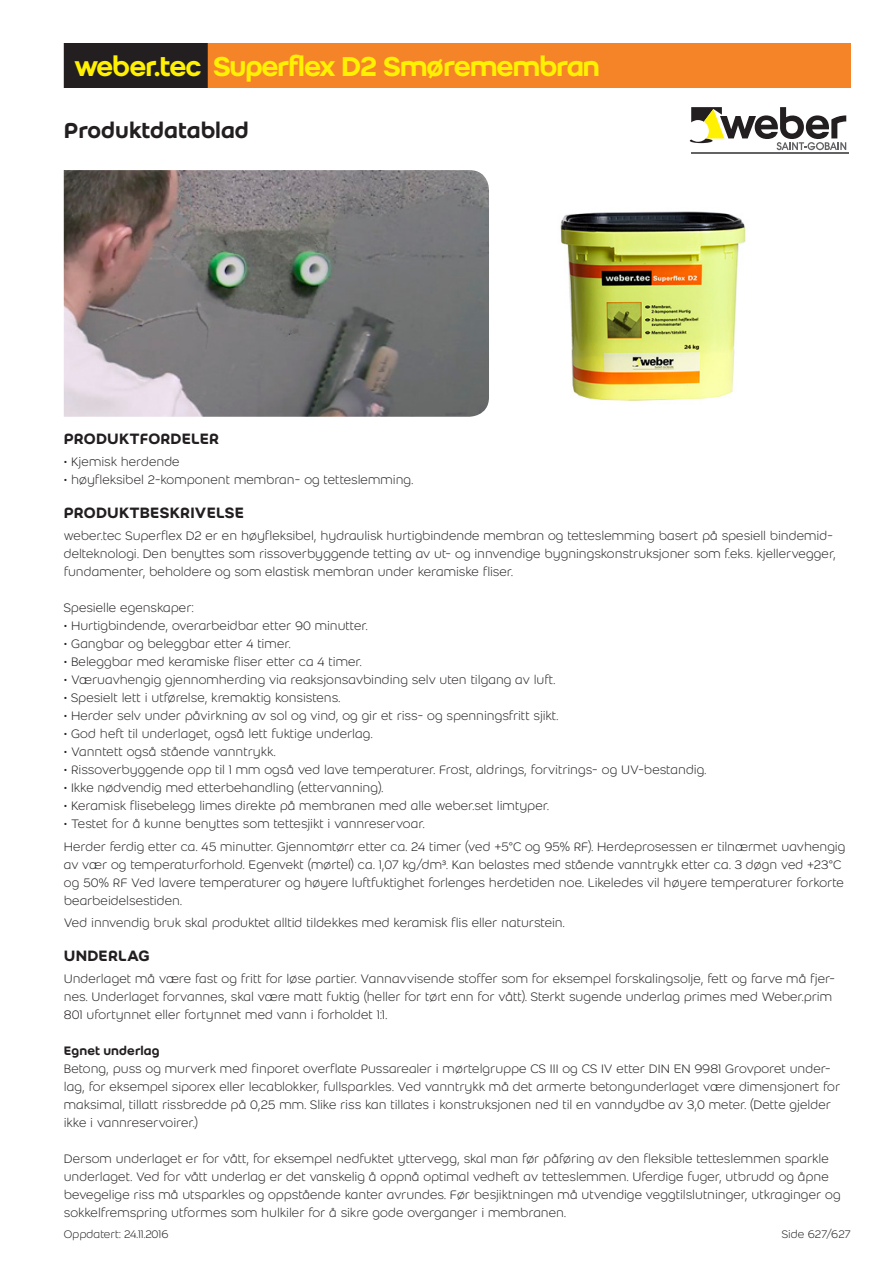
<style>
.page{position:relative;width:893px;height:1263px;background:#fff}
.page>*{position:absolute;margin:0;border:0;box-sizing:border-box;transform-origin:0 0}
.Header_left{font:30px "Weber Name";letter-spacing:-.005em;color:#fff101}
.Produktdatablad{font:500 24px "Weber";color:#231f20}
.BODY_FIELD_TITLE{font:500 16.5px "Weber";letter-spacing:.005em;color:#231f20}
.BODY_TEXT{font:300 13.5px/18px "Weber";letter-spacing:-.005em;color:#231f20}
.Version_last_modific{font:300 12px "Weber";color:#231f20}
.Page_x-from-x{font:300 12px "Weber";color:#231f20}
.s1{font-family:"Weber Name Left"}
.s2{font-family:"Weber Name Right"}
.s3{font-weight:500}
</style>
<div class="page">
<div style="left:64px;top:43px;width:786px;height:45px;background:#f58429"></div>
<div style="left:64px;top:39px;width:532px;height:54px;background:#231f20"></div>
<div style="left:208px;top:39px;width:396px;height:54px;background:#f58429"></div>
<div style="left:0;top:88px;width:893px;height:27px;background:#fff"></div>
<div style="left:0;top:9px;width:893px;height:34px;background:#fff"></div>
<img style="left:560px;top:211px;width:186px;height:190px">
<img style="left:64px;top:170px;width:425px;height:247px">
<hr style="left:691px;top:153px;width:158px;height:1px;background:#636366">
<svg style="left:690px;top:107px;width:156px;height:43px"></svg>
<p class="Header_left" style="left:74px;top:48px;width:531px">weber.tec <span class="s1">S</span>uperflex D2 Smøremembra<span class="s2">n</span></p>
<p class="Produktdatablad" style="left:64px;top:116px;width:187px">Produktdatablad</p>
<p class="BODY_FIELD_TITLE" style="left:64px;top:429px;width:157px">PRODUKTFORDELER</p>
<p class="BODY_TEXT" style="left:64px;top:453px;width:117px">• Kjemisk herdende</p>
<p class="BODY_TEXT" style="left:64px;top:471px;width:351px">• høyfleksibel 2-komponent membran- og tetteslemming.</p>
<p class="BODY_FIELD_TITLE" style="left:64px;top:503px;width:182px">PRODUKTBESKRIVELSE</p>
<p class="BODY_TEXT" style="left:64px;top:527px;width:773px">weber.tec Superflex D2 er en høyfleksibel, hydraulisk hurtigbindende membran og tetteslemming basert på spesiell bindemid&shy;delteknologi. Den benyttes som rissoverbyggende tetting av ut- og innvendige bygningskonstruksjoner som f.eks. kjellervegger, fundamenter, beholdere og som elastisk membran under keramiske fliser.</p>
<p class="BODY_TEXT" style="left:64px;top:599px;width:131px">Spesielle egenskaper:</p>
<p class="BODY_TEXT" style="left:64px;top:617px;width:305px">• Hurtigbindende, overarbeidbar etter 90 minutter.</p>
<p class="BODY_TEXT" style="left:64px;top:635px;width:228px">• Gangbar og beleggbar etter 4 timer.</p>
<p class="BODY_TEXT" style="left:64px;top:653px;width:299px">• Beleggbar med keramiske fliser etter ca 4 timer.</p>
<p class="BODY_TEXT" style="left:64px;top:671px;width:493px">• Væruavhengig gjennomherding via reaksjonsavbinding selv uten tilgang av luft.</p>
<p class="BODY_TEXT" style="left:64px;top:689px;width:278px">• Spesielt lett i utførelse, kremaktig konsistens.</p>
<p class="BODY_TEXT" style="left:64px;top:707px;width:496px">• Herder selv under påvirkning av sol og vind, og gir et riss- og spenningsfritt sjikt.</p>
<p class="BODY_TEXT" style="left:64px;top:725px;width:310px">• God heft til underlaget, også lett fuktige underlag.</p>
<p class="BODY_TEXT" style="left:64px;top:743px;width:213px">• Vanntett også stående vanntrykk.</p>
<p class="BODY_TEXT" style="left:64px;top:761px;width:644px">• Rissoverbyggende opp til 1 mm også ved lave temperaturer. Frost, aldrings, forvitrings- og UV-bestandig.</p>
<p class="BODY_TEXT" style="left:64px;top:779px;width:321px">• Ikke nødvendig med etterbehandling (ettervanning).</p>
<p class="BODY_TEXT" style="left:64px;top:797px;width:487px">• Keramisk flisebelegg limes direkte på membranen med alle weber.set limtyper.</p>
<p class="BODY_TEXT" style="left:64px;top:815px;width:362px">• Testet for å kunne benyttes som tettesjikt i vannreservoar.</p>
<p class="BODY_TEXT" style="left:64px;top:837px;width:783px">Herder ferdig etter ca. 45 minutter. Gjennomtørr etter ca. 24 timer (ved +5°C og 95% RF). Herdeprosessen er tilnærmet uavhengig av vær og temperaturforhold. Egenvekt (mørtel) ca. 1,07 kg/dm³. Kan belastes med stående vanntrykk etter ca. 3 døgn ved +23°C og 50% RF Ved lavere temperaturer og høyere luftfuktighet forlenges herdetiden noe. Likeledes vil høyere temperaturer forkorte bearbeidelsestiden.</p>
<p class="BODY_TEXT" style="left:64px;top:914px;width:502px">Ved innvendig bruk skal produktet alltid tildekkes med keramisk flis eller naturstein.</p>
<p class="BODY_FIELD_TITLE" style="left:64px;top:945px;width:88px">UNDERLAG</p>
<p class="BODY_TEXT" style="left:64px;top:970px;width:773px">Underlaget må være fast og fritt for løse partier. Vannavvisende stoffer som for eksempel forskalingsolje, fett og farve må fjer&shy;nes. Underlaget forvannes, skal være matt fuktig (heller for tørt enn for vått). Sterkt sugende underlag primes med Weber.prim<br>801 ufortynnet eller fortynnet med vann i forholdet 1:1.</p>
<p class="BODY_TEXT" style="left:64px;top:1042px;width:778px"><span class="s3">Egnet underlag<br></span>Betong, puss og murverk med finporet overflate Pussarealer i mørtelgruppe CS III og CS IV etter DIN EN 9981 Grovporet under&shy;lag, for eksempel siporex eller lecablokker, fullsparkles. Ved vanntrykk må det armerte betongunderlaget være dimensjonert for maksimal, tillatt rissbredde på 0,25 mm. Slike riss kan tillates i konstruksjonen ned til en vanndydbe av 3,0 meter. (Dette gjelder ikke i vannreservoirer.)</p>
<p class="BODY_TEXT" style="left:64px;top:1150px;width:778px">Dersom underlaget er for vått, for eksempel nedfuktet yttervegg, skal man før påføring av den fleksible tetteslemmen sparkle underlaget. Ved for vått underlag er det vanskelig å oppnå optimal vedheft av tetteslemmen. Uferdige fuger, utbrudd og åpne bevegelige riss må utsparkles og oppstående kanter avrundes. Før besjiktningen må utvendige veggtilslutninger, utkraginger og sokkelfremspring utformes som hulkiler for å sikre gode overganger i membranen.</p>
<p class="Version_last_modific" style="left:64px;top:1227px;width:106px">Oppdatert: 24.11.2016</p>
<p class="Page_x-from-x" style="left:782px;top:1227px;width:70px">Side 627/627</p>
</div>
